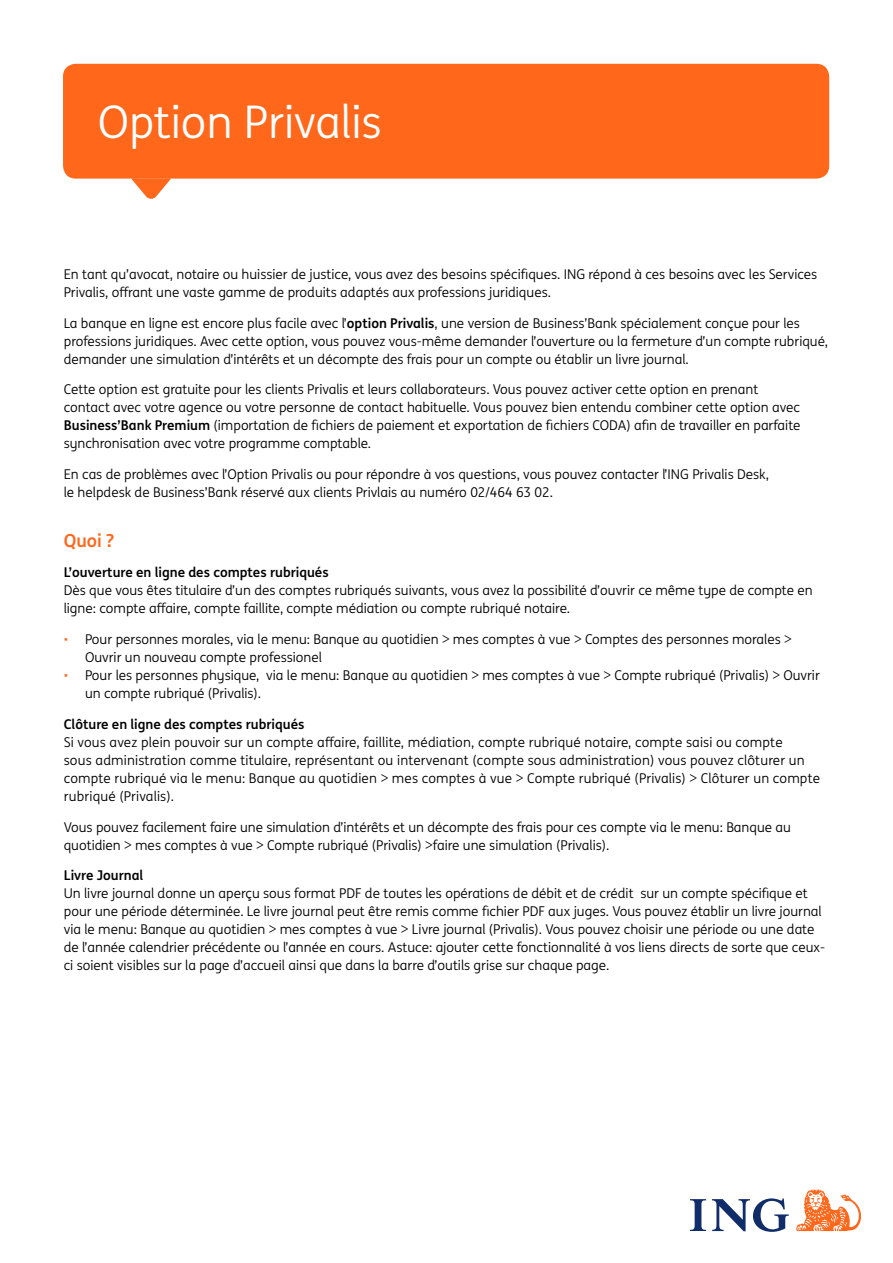
<style>
.page{position:relative;width:893px;height:1263px;background:#fff}
.page>*{position:absolute;margin:0;border:0;box-sizing:border-box;transform-origin:0 0}
.t1{font:45px "ING Me";color:#fff}
.t2{font:700 18px "ING Me";color:#ff671b}
.t3{font:13.5px/18px "ING Me";color:#000}
.t4{font:700 13.5px "ING Me";color:#000}
.s1{font-weight:700}
.s2{color:#ff671b}
</style>
<div class="page">
<svg style="left:690px;top:1198px;width:99px;height:34px"></svg>
<svg style="left:796px;top:1189px;width:65px;height:42px"></svg>
<div style="left:690px;top:1167px;width:16px;height:32px;background:#fff"></div>
<div style="left:690px;top:1231px;width:16px;height:32px;background:#fff"></div>
<div style="left:63px;top:64px;width:766px;height:115px;background:#ff671b;border-radius:13px"></div>
<svg style="left:130px;top:178px;width:43px;height:21px"></svg>
<h1 class="t1" style="left:98px;top:90px;width:285px">Option Privalis</h1>
<p class="t3" style="left:64px;top:264px;width:755px">En tant qu’avocat, notaire ou huissier de justice, vous avez des besoins spécifiques. ING répond à ces besoins avec les Services<br>Privalis, offrant une vaste gamme de produits adaptés aux professions juridiques.</p>
<p class="t3" style="left:64px;top:313px;width:766px">La banque en ligne est encore plus facile avec l’<span class="s1">option Privalis</span>, une version de Business’Bank spécialement conçue pour les professions juridiques. Avec cette option, vous pouvez vous-même demander l’ouverture ou la fermeture d’un compte rubriqué, demander une simulation d’intérêts et un décompte des frais pour un compte ou établir un livre journal.</p>
<p class="t3" style="left:64px;top:380px;width:738px">Cette option est gratuite pour les clients Privalis et leurs collaborateurs. Vous pouvez activer cette option en prenant contact avec votre agence ou votre personne de contact habituelle. Vous pouvez bien entendu combiner cette option avec <span class="s1">Business’Bank Premium</span> (importation de fichiers de paiement et exportation de fichiers CODA) afin de travailler en parfaite synchronisation avec votre programme comptable.</p>
<p class="t3" style="left:64px;top:465px;width:707px">En cas de problèmes avec l’Option Privalis ou pour répondre à vos questions, vous pouvez contacter l’ING Privalis Desk, le helpdesk de Business’Bank réservé aux clients Privlais au numéro 02/464 63 02.</p>
<h2 class="t2" style="left:64px;top:526px;width:52px">Quoi ?</h2>
<p class="t4" style="left:64px;top:562px;width:267px">L’ouverture en ligne des comptes rubriqués</p>
<p class="t3" style="left:64px;top:581px;width:750px">Dès que vous êtes titulaire d’un des comptes rubriqués suivants, vous avez la possibilité d’ouvrir ce même type de compte en ligne: compte affaire, compte faillite, compte médiation ou compte rubriqué notaire.</p>
<p class="t3" style="left:85px;top:630px;width:708px;text-indent:-21px"><span class="s2">•</span> Pour personnes morales, via le menu: Banque au quotidien &gt; mes comptes à vue &gt; Comptes des personnes morales &gt;<br>Ouvrir un nouveau compte professionel</p>
<p class="t3" style="left:85px;top:666px;width:736px;text-indent:-21px"><span class="s2">•</span> Pour les personnes physique, via le menu: Banque au quotidien &gt; mes comptes à vue &gt; Compte rubriqué (Privalis) &gt; Ouvrir un compte rubriqué (Privalis).</p>
<p class="t4" style="left:64px;top:713px;width:242px">Clôture en ligne des comptes rubriqués</p>
<p class="t3" style="left:64px;top:732px;width:758px">Si vous avez plein pouvoir sur un compte affaire, faillite, médiation, compte rubriqué notaire, compte saisi ou compte<br>sous administration comme titulaire, représentant ou intervenant (compte sous administration) vous pouvez clôturer un compte rubriqué via le menu: Banque au quotidien &gt; mes comptes à vue &gt; Compte rubriqué (Privalis) &gt; Clôturer un compte rubriqué (Privalis).</p>
<p class="t3" style="left:64px;top:817px;width:729px">Vous pouvez facilement faire une simulation d’intérêts et un décompte des frais pour ces compte via le menu: Banque au quotidien &gt; mes comptes à vue &gt; Compte rubriqué (Privalis) &gt;faire une simulation (Privalis).</p>
<p class="t4" style="left:64px;top:865px;width:81px">Livre Journal</p>
<p class="t3" style="left:64px;top:884px;width:763px">Un livre journal donne un aperçu sous format PDF de toutes les opérations de débit et de crédit sur un compte spécifique et pour une période déterminée. Le livre journal peut être remis comme fichier PDF aux juges. Vous pouvez établir un livre journal via le menu: Banque au quotidien &gt; mes comptes à vue &gt; Livre journal (Privalis). Vous pouvez choisir une période ou une date de l’année calendrier précédente ou l’année en cours. Astuce: ajouter cette fonctionnalité à vos liens directs de sorte que ceux&shy;ci soient visibles sur la page d’accueil ainsi que dans la barre d’outils grise sur chaque page.</p>
</div>
